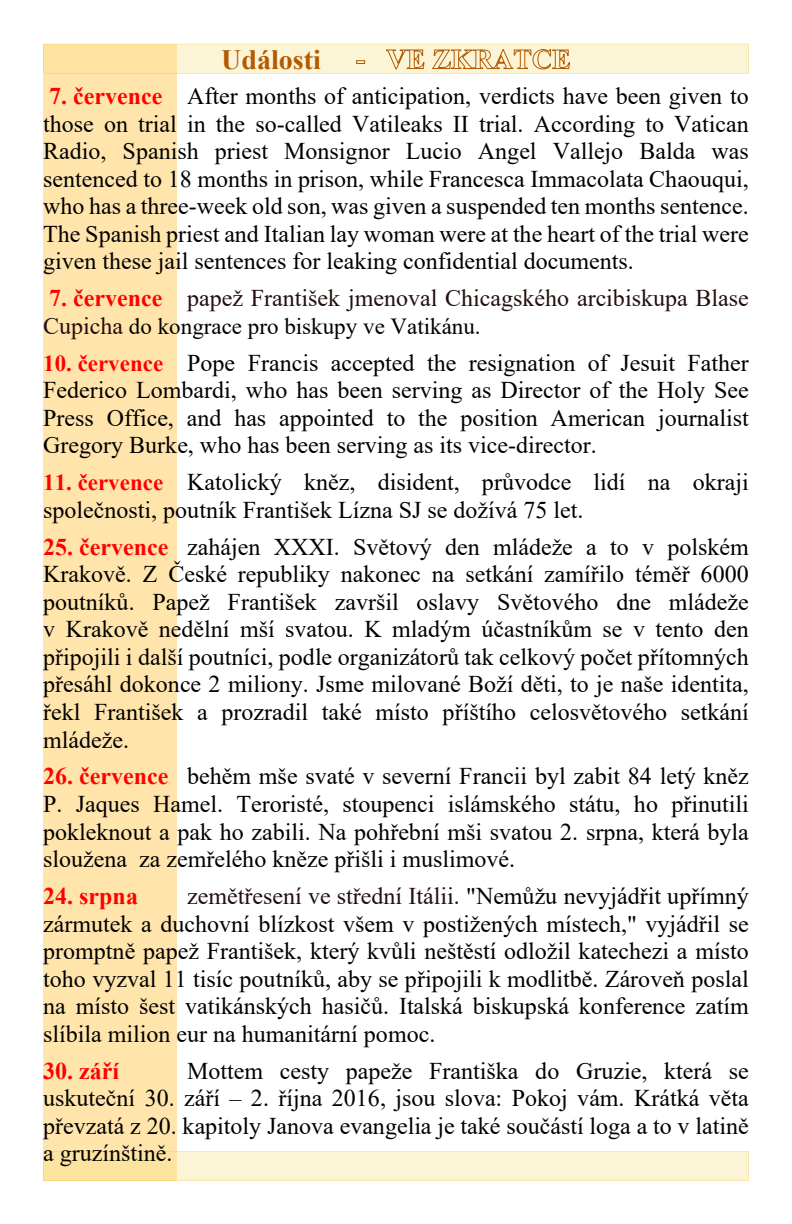
<style>
.page{position:relative;width:792px;height:1224px;background:#fff}
.page>*{position:absolute;margin:0;border:0;box-sizing:border-box;transform-origin:0 0}
.t1{font:700 28px "Times New Roman";color:#b35a00}
.t2{font:24px/27.6px "Times New Roman";color:#000;text-align:justify}
.t3{font:24px "Times New Roman";color:#240e0e}
.t4{font:700 24px "Times New Roman";color:#f00}
.t5{font:23px "Times New Roman";color:#000}
.s1{font-weight:700;color:#f00}
.s2{font-size:24px;color:#240e0e}
.s3{font-weight:700;font-size:23px;color:#f00}
.s4{color:#240e0e}
</style>
<div class="page">
<div style="left:43px;top:44px;width:134px;height:1137px;background:#ffe5ac"></div>
<svg style="left:43px;top:1151px;width:706px;height:30px"></svg>
<svg style="left:43px;top:44px;width:706px;height:30px"></svg>
<p class="t1" style="left:221px;top:50px;width:101px">Události</p>
<p class="t2" style="left:43px;top:84px;width:707px"><span class="s1">7. července</span> After months of anticipation, verdicts have been given to those on trial in the so-called Vatileaks II trial. According to Vatican Radio, Spanish priest Monsignor Lucio Angel Vallejo Balda was sentenced to 18 months in prison, while Francesca Immacolata Chaouqui, who has a three-week old son, was given a suspended ten months sentence.<br>The Spanish priest and Italian lay woman were at the heart of the trial were given these jail sentences for leaking confidential documents.</p>
<p class="t3" style="left:49px;top:290px;width:701px"><span class="s1">7. července</span> papež František jmenoval Chicagského arcibiskupa Blase</p>
<p class="t5" style="left:43px;top:318px;width:439px"><span class="s2">Cupicha</span> do kongrace pro biskupy ve Vatikánu.</p>
<p class="t2" style="left:43px;top:351px;width:707px"><span class="s3">10. července</span> Pope Francis accepted the resignation of Jesuit Father Federico Lombardi, who has been serving as Director of the Holy See Press Office, and has appointed to the position American journalist Gregory Burke, who has been serving as its vice-director.</p>
<p class="t2" style="left:43px;top:471px;width:707px"><span class="s3">11. července</span> Katolický kněz, disident, průvodce lidí na okraji společnosti, poutník František Lízna SJ se dožívá 75 let.</p>
<p class="t2" style="left:43px;top:535px;width:707px"><span class="s1">25. července</span> zahájen XXXI. Světový den mládeže a to v polském Krakově. Z České republiky nakonec na setkání zamířilo téměř 6000 poutníků. Papež František završil oslavy Světového dne mládeže v Krakově nedělní mší svatou. K mladým účastníkům se v tento den připojili i další poutníci, podle organizátorů tak celkový počet přítomných přesáhl dokonce 2 miliony. Jsme milované Boží děti, to je naše identita, řekl František a prozradil také místo příštího celosvětového setkání mládeže.</p>
<p class="t2" style="left:43px;top:765px;width:707px"><span class="s1">26. července</span> behěm mše svaté v severní Francii byl zabit 84 letý kněz P. Jaques Hamel. Teroristé, stoupenci islámského státu, ho přinutili pokleknout a pak ho zabili. Na pohřební mši svatou 2. srpna, která byla sloužena za zemřelého kněze přišli i muslimové.</p>
<p class="t4" style="left:43px;top:888px;width:96px">24. srpna</p>
<p class="t2" style="left:43px;top:884px;width:707px;text-indent:144px"><span class="s4">zemětřesení ve střední Itálii.</span> "Nemůžu nevyjádřit upřímný zármutek a duchovní blízkost všem v postižených místech," vyjádřil se promptně papež František, který kvůli neštěstí odložil katechezi a místo toho vyzval 11 tisíc poutníků, aby se připojili k modlitbě. Zároveň poslal na místo šest vatikánských hasičů. Italská biskupská konference zatím slíbila milion eur na humanitární pomoc.</p>
<p class="t4" style="left:43px;top:1062px;width:78px">30. září</p>
<p class="t2" style="left:43px;top:1059px;width:707px;text-indent:144px">Mottem cesty papeže Františka do Gruzie, která se uskuteční 30. září – 2. října 2016, jsou slova: Pokoj vám. Krátká věta převzatá z 20. kapitoly Janova evangelia je také součástí loga a to v latině a gruzínštině.</p>
</div>
